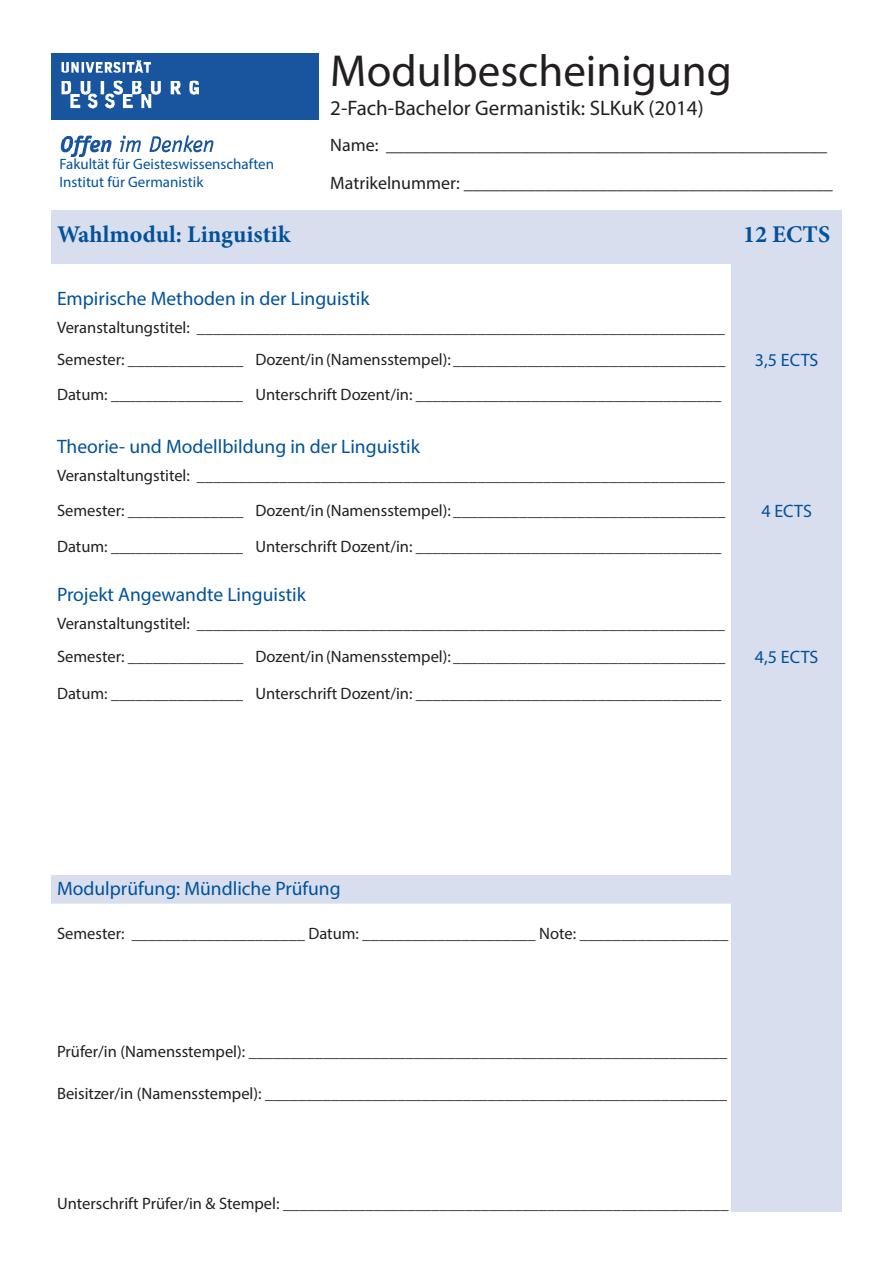
<style>
.page{position:relative;width:893px;height:1263px;background:#fff}
.page>*{position:absolute;margin:0;border:0;box-sizing:border-box;transform-origin:0 0}
.t1{font:45px "Myriad Pro";color:#231f20}
.t2{font:700 24px "Minion Pro";color:#01529a}
.t3{font:21px "Myriad Pro";color:#231f20}
.t4{font:19.5px "Myriad Pro";color:#01529a}
.t5{font:18px "Myriad Pro";color:#231f20}
.t6{font:18px "Myriad Pro";color:#01529a}
.t7{font:16.5px "Myriad Pro";color:#231f20}
.t8{font:15px/18px "Myriad Pro";color:#01529a}
</style>
<div class="page">
<div style="left:731px;top:210px;width:111px;height:1002px;background:#d8deee"></div>
<div style="left:51px;top:210px;width:791px;height:54px;background:#d8deee"></div>
<img style="left:51px;top:53px;width:268px;height:104px">
<div style="left:51px;top:875px;width:680px;height:29px;background:#d8deee"></div>
<p class="t8" style="left:60px;top:155px;width:216px">Fakultät für Geisteswissenschaften<br>Institut für Germanistik</p>
<p class="t1" style="left:330px;top:43px;width:403px">Modulbescheinigung</p>
<p class="t3" style="left:330px;top:95px;width:375px">2-Fach-Bachelor Germanistik: SLKuK (2014)</p>
<p class="t5" style="left:330px;top:134px;width:498px">Name: _________________________________________________</p>
<p class="t5" style="left:330px;top:172px;width:504px">Matrikelnummer: _________________________________________</p>
<p class="t2" style="left:57px;top:218px;width:235px">Wahlmodul: Linguistik</p>
<p class="t2" style="left:743px;top:218px;width:89px">12 ECTS</p>
<p class="t4" style="left:57px;top:286px;width:314px">Empirische Methoden in der Linguistik</p>
<p class="t7" style="left:57px;top:317px;width:669px">Veranstaltungstitel: ________________________________________________________________</p>
<p class="t7" style="left:57px;top:349px;width:188px">Semester: ______________</p>
<p class="t7" style="left:255px;top:349px;width:471px">Dozent/in (Namensstempel): _________________________________</p>
<p class="t6" style="left:755px;top:349px;width:65px">3,5 ECTS</p>
<p class="t7" style="left:57px;top:385px;width:188px">Datum: ________________</p>
<p class="t7" style="left:255px;top:385px;width:467px">Unterschrift Dozent/in: _____________________________________</p>
<p class="t4" style="left:57px;top:434px;width:364px">Theorie- und Modellbildung in der Linguistik</p>
<p class="t7" style="left:57px;top:465px;width:669px">Veranstaltungstitel: ________________________________________________________________</p>
<p class="t7" style="left:57px;top:500px;width:188px">Semester: ______________</p>
<p class="t7" style="left:255px;top:500px;width:471px">Dozent/in (Namensstempel): _________________________________</p>
<p class="t6" style="left:761px;top:500px;width:52px">4 ECTS</p>
<p class="t7" style="left:57px;top:536px;width:188px">Datum: ________________</p>
<p class="t7" style="left:255px;top:536px;width:467px">Unterschrift Dozent/in: _____________________________________</p>
<p class="t4" style="left:57px;top:582px;width:250px">Projekt Angewandte Linguistik</p>
<p class="t7" style="left:57px;top:613px;width:669px">Veranstaltungstitel: ________________________________________________________________</p>
<p class="t7" style="left:57px;top:646px;width:188px">Semester: ______________</p>
<p class="t7" style="left:255px;top:646px;width:471px">Dozent/in (Namensstempel): _________________________________</p>
<p class="t6" style="left:755px;top:646px;width:65px">4,5 ECTS</p>
<p class="t7" style="left:57px;top:683px;width:188px">Datum: ________________</p>
<p class="t7" style="left:255px;top:683px;width:467px">Unterschrift Dozent/in: _____________________________________</p>
<p class="t4" style="left:57px;top:876px;width:285px">Modulprüfung: Mündliche Prüfung</p>
<p class="t7" style="left:57px;top:924px;width:673px">Semester: _____________________ Datum: _____________________ Note: __________________</p>
<p class="t7" style="left:57px;top:1042px;width:672px">Prüfer/in (Namensstempel): __________________________________________________________</p>
<p class="t7" style="left:57px;top:1083px;width:672px">Beisitzer/in (Namensstempel): ________________________________________________________</p>
<p class="t7" style="left:57px;top:1193px;width:673px">Unterschrift Prüfer/in &amp; Stempel: ______________________________________________________</p>
</div>
